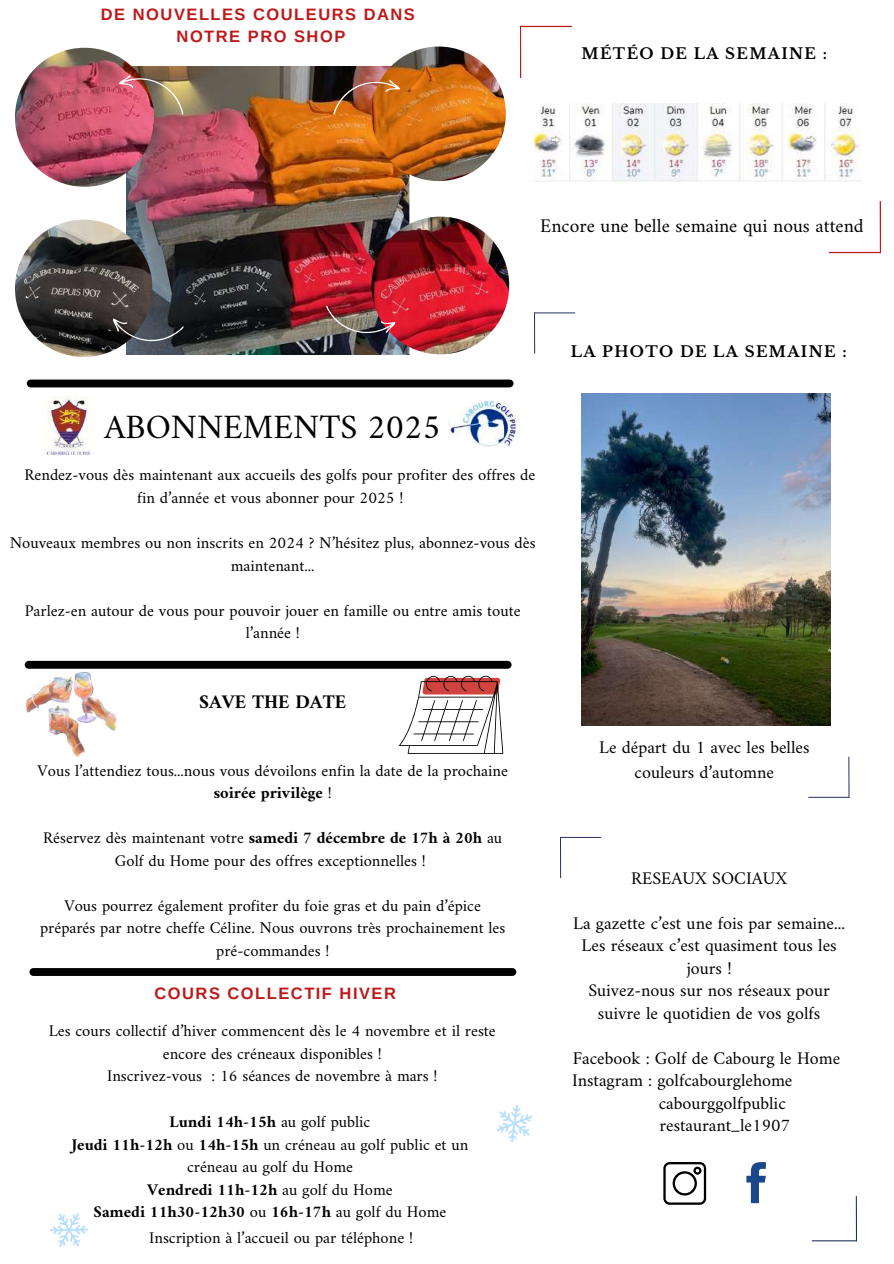
<style>
.page{position:relative;width:894px;height:1264px;background:#fff}
.page>*{position:absolute;margin:0;border:0;box-sizing:border-box;transform-origin:0 0}
.t1{font:34.5px "Amiri";color:#010101}
.t2{font:19.5px "Amiri";color:#010101}
.t3{font:700 19.5px "Amiri";color:#010101}
.t4{font:18px/22.5px "Amiri";color:#010101;text-align:center}
.t5{font:16.5px/22.5px "Amiri";color:#010101;text-align:center}
.t6{font:700 16.5px/21.3px "Arimo";letter-spacing:.09em;color:#bd1a1a;text-align:center}
.t7{font:700 15px "Libre Baskerville";letter-spacing:.09em;color:#000}
.s1{font-weight:700}
</style>
<div class="page">
<hr style="left:520px;top:26px;width:52px;height:1px;background:#bd1a1a">
<hr style="left:520px;top:26px;width:1px;height:52px;background:#bd1a1a">
<hr style="left:828px;top:252px;width:52px;height:1px;background:#bd1a1a">
<hr style="left:879px;top:201px;width:1px;height:52px;background:#bd1a1a">
<hr style="left:534px;top:312px;width:41px;height:1px;background:#242e5d">
<hr style="left:534px;top:312px;width:1px;height:41px;background:#242e5d">
<hr style="left:811px;top:1240px;width:45px;height:1px;background:#242e5d">
<hr style="left:855px;top:1196px;width:1px;height:45px;background:#242e5d">
<hr style="left:560px;top:837px;width:41px;height:1px;background:#242e5d">
<hr style="left:560px;top:837px;width:1px;height:41px;background:#242e5d">
<div style="left:27px;top:379px;width:486px;height:8px;background:#000;border-radius:4px"></div>
<hr style="left:808px;top:796px;width:41px;height:1px;background:#242e5d">
<hr style="left:848px;top:756px;width:1px;height:41px;background:#242e5d">
<svg style="left:663px;top:1162px;width:43px;height:42px"></svg>
<svg style="left:746px;top:1162px;width:19px;height:41px"></svg>
<svg style="left:497px;top:1105px;width:35px;height:37px"></svg>
<svg style="left:50px;top:1213px;width:38px;height:34px"></svg>
<div style="left:29px;top:968px;width:487px;height:7px;background:#000;border-radius:4px"></div>
<div style="left:25px;top:661px;width:486px;height:7px;background:#000;border-radius:4px"></div>
<img style="left:448px;top:401px;width:69px;height:45px">
<img style="left:42px;top:396px;width:49px;height:59px">
<img style="left:534px;top:103px;width:327px;height:79px">
<img style="left:581px;top:393px;width:249px;height:332px">
<img style="left:126px;top:67px;width:283px;height:288px">
<img style="left:371px;top:217px;width:138px;height:137px;border-radius:50%">
<img style="left:15px;top:220px;width:137px;height:137px;border-radius:50%">
<img style="left:371px;top:47px;width:134px;height:134px;border-radius:50%">
<img style="left:15px;top:48px;width:139px;height:139px;border-radius:50%">
<img style="left:26px;top:672px;width:91px;height:84px">
<svg style="left:398px;top:675px;width:105px;height:78px"></svg>
<img style="left:116px;top:63px;width:77px;height:53px">
<svg style="left:109px;top:313px;width:75px;height:40px"></svg>
<img style="left:325px;top:68px;width:77px;height:48px">
<img style="left:321px;top:305px;width:75px;height:39px">
<p class="t6" style="left:101px;top:4px;width:315px">DE NOUVELLES COULEURS DANS<br>NOTRE PRO SHOP</p>
<p class="t7" style="left:581px;top:44px;width:247px">MÉTÉO DE LA SEMAINE :</p>
<p class="t2" style="left:540px;top:213px;width:325px">Encore une belle semaine qui nous attend</p>
<p class="t7" style="left:570px;top:343px;width:277px">LA PHOTO DE LA SEMAINE :</p>
<h1 class="t1" style="left:104px;top:405px;width:338px">ABONNEMENTS 2025</h1>
<p class="t5" style="left:137px;top:463px;width:399px;text-align:left;text-indent:-113px">Rendez-vous dès maintenant aux accueils des golfs pour profiter des offres de fin d’année et vous abonner pour 2025 !</p>
<p class="t5" style="left:10px;top:531px;width:527px">Nouveaux membres ou non inscrits en 2024 ? N’hésitez plus, abonnez-vous dès maintenant...</p>
<p class="t5" style="left:25px;top:598px;width:497px">Parlez-en autour de vous pour pouvoir jouer en famille ou entre amis toute l’année !</p>
<p class="t3" style="left:199px;top:689px;width:149px">SAVE THE DATE</p>
<p class="t5" style="left:38px;top:758px;width:471px">Vous l’attendiez tous...nous vous dévoilons enfin la date de la prochaine <span class="s1">soirée privilège</span> !</p>
<p class="t5" style="left:43px;top:826px;width:460px">Réservez dès maintenant votre <span class="s1">samedi 7 décembre de 17h à 20h</span> au<br>Golf du Home pour des offres exceptionnelles !</p>
<p class="t5" style="left:40px;top:893px;width:467px">Vous pourrez également profiter du foie gras et du pain d’épice préparés par notre cheffe Céline. Nous ouvrons très prochainement les pré-commandes !</p>
<p class="t6" style="left:154px;top:982px;width:243px">COURS COLLECTIF HIVER</p>
<p class="t5" style="left:49px;top:1019px;width:448px">Les cours collectif d’hiver commencent dès le 4 novembre et il reste encore des créneaux disponibles !<br>Inscrivez-vous : 16 séances de novembre à mars !</p>
<p class="t5" style="left:72px;top:1110px;width:398px"><span class="s1">Lundi 14h-15h</span> au golf public<br><span class="s1">Jeudi 11h-12h</span> ou <span class="s1">14h-15h</span> un créneau au golf public et un créneau au golf du Home<br><span class="s1">Vendredi 11h-12h</span> au golf du Home<br><span class="s1">Samedi 11h30-12h30</span> ou <span class="s1">16h-17h</span> au golf du Home</p>
<p class="t5" style="left:149px;top:1225px;width:265px">Inscription à l’accueil ou par téléphone !</p>
<p class="t4" style="left:599px;top:734px;width:212px;line-height:24.8px">Le départ du 1 avec les belles couleurs d’automne</p>
<p class="t4" style="left:631px;top:866px;width:157px">RESEAUX SOCIAUX</p>
<p class="t4" style="left:573px;top:911px;width:273px">La gazette c’est une fois par semaine...<br>Les réseaux c’est quasiment tous les jours !<br>Suivez-nous sur nos réseaux pour suivre le quotidien de vos golfs</p>
<p class="t4" style="left:572px;top:1046px;width:269px">Facebook : Golf de Cabourg le Home</p>
<p class="t4" style="left:572px;top:1068px;width:222px">Instagram : golfcabourglehome</p>
<p class="t4" style="left:658px;top:1091px;width:128px">cabourggolfpublic</p>
<p class="t4" style="left:659px;top:1113px;width:132px">restaurant_le1907</p>
</div>
